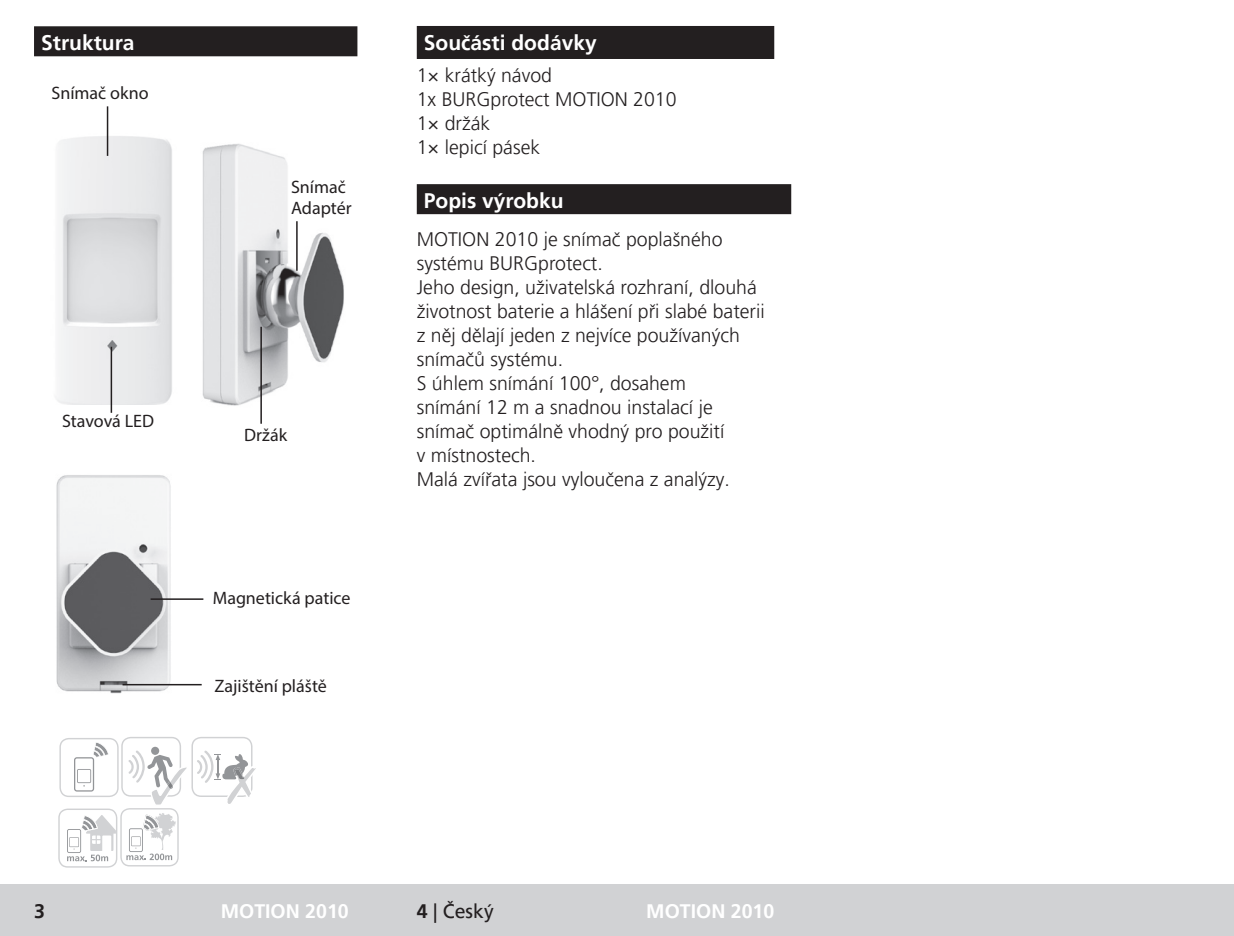
<style>
.page{position:relative;width:1234px;height:936px;background:#fff}
.page>*{position:absolute;margin:0;border:0;box-sizing:border-box;transform-origin:0 0}
.t1{font:700 21px "Frutiger LT Pro";color:#fff}
.t2{font:300 19.5px/24px "Frutiger LT Pro";color:#231f20}
.t3{font:700 19.5px "Frutiger LT Pro";color:#fff}
.t4{font:19.5px "Frutiger LT Pro";color:#231f20}
.t5{font:700 19.5px "Frutiger LT Pro";color:#231f20}
.t6{font:18px/21.6px "Myriad Pro";color:#231f20}
.s1{font-weight:700}
</style>
<div class="page">
<img style="left:202px;top:143px;width:142px;height:263px">
<img style="left:56px;top:111px;width:116px;height:293px">
<div style="left:0;top:884px;width:1233px;height:51px;background:#d1d2d4"></div>
<div style="left:416px;top:26px;width:358px;height:33px;background:#231f20"></div>
<div style="left:416px;top:184px;width:375px;height:30px;background:#231f20"></div>
<div style="left:34px;top:26px;width:323px;height:30px;background:#231f20"></div>
<hr style="left:107px;top:106px;width:1px;height:50px;background:#231f20">
<hr style="left:111px;top:347px;width:1px;height:66px;background:#231f20">
<hr style="left:260px;top:327px;width:2px;height:96px;background:#231f20">
<svg style="left:58px;top:737px;width:198px;height:130px"></svg>
<img style="left:56px;top:475px;width:129px;height:219px">
<hr style="left:296px;top:221px;width:1px;height:50px;background:#231f20">
<hr style="left:151px;top:598px;width:52px;height:2px;background:#231f20">
<hr style="left:122px;top:684px;width:80px;height:1px;background:#231f20">
<p class="t1" style="left:41px;top:30px;width:95px">Struktura</p>
<p class="t6" style="left:51px;top:82px;width:99px">Snímač okno</p>
<p class="t6" style="left:291px;top:175px;width:62px">Snímač<br>Adaptér</p>
<p class="t6" style="left:62px;top:409px;width:93px">Stavová LED</p>
<p class="t6" style="left:244px;top:424px;width:44px">Držák</p>
<p class="t6" style="left:213px;top:586px;width:139px">Magnetická patice</p>
<p class="t6" style="left:214px;top:674px;width:114px">Zajištění pláště</p>
<p class="t1" style="left:424px;top:30px;width:174px">Součásti dodávky</p>
<p class="t2" style="left:416px;top:64px;width:261px">1× krátký návod<br>1x BURGprotect MOTION 2010<br>1× držák<br>1× lepicí pásek</p>
<p class="t1" style="left:424px;top:188px;width:141px">Popis výrobku</p>
<p class="t2" style="left:416px;top:227px;width:349px">MOTION 2010 je snímač poplašného systému BURGprotect.<br>Jeho design, uživatelská rozhraní, dlouhá životnost baterie a hlášení při slabé baterii z něj dělají jeden z nejvíce používaných snímačů systému.<br>S úhlem snímání 100°, dosahem<br>snímání 12 m a snadnou instalací je snímač optimálně vhodný pro použití<br>v místnostech.<br>Malá zvířata jsou vyloučena z analýzy.</p>
<p class="t5" style="left:34px;top:899px;width:12px">3</p>
<p class="t3" style="left:221px;top:899px;width:129px">MOTION 2010</p>
<p class="t4" style="left:416px;top:899px;width:78px"><span class="s1">4</span> | Český</p>
<p class="t3" style="left:646px;top:899px;width:129px">MOTION 2010</p>
</div>
